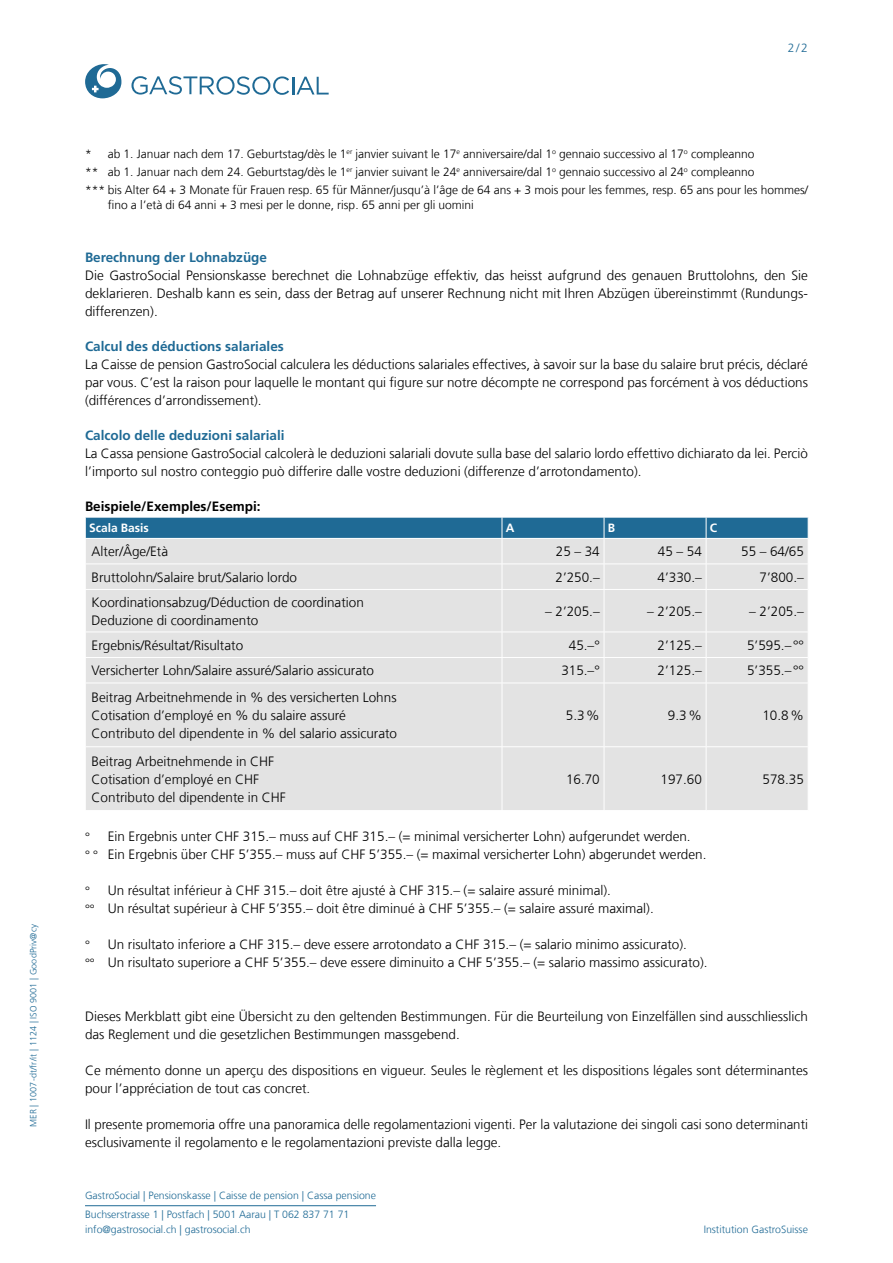
<style>
.page{position:relative;width:893px;height:1263px;background:#fff}
.page>*{position:absolute;margin:0;border:0;box-sizing:border-box;transform-origin:0 0}
._02_Lauftext{font:300 13.5px/18px "Frutiger LT Com";color:#000}
._02_Inhalt_Tabelle_1_Inhalt{font:300 13.5px "Frutiger LT Com";color:#000}
._02_Inhalt_Tabelle_1_Inhalt_rechts{font:300 13.5px "Frutiger LT Com";color:#000}
._01_Untertitel_bold_blau{font:700 13.5px "Frutiger LT Com";color:#1f6a95}
._01_Untertitel_bold_schwarz{font:700 13.5px "Frutiger LT Com";color:#000}
._02_Lauftext-2{font:300 12px/15px "Frutiger LT Com";color:#000}
._02_Inhalt_Tabelle_1_Head{font:700 12px "Frutiger LT Com";color:#fff}
.t1{font:300 12px "Frutiger LT Com";color:#1f6a95}
.t2{font:300 10.5px/19.2px "Frutiger LT Com";color:#1f6a95}
.t3{font:300 9px "Frutiger LT Com";letter-spacing:.01em;color:#1f6a95}
.s1{font-size:12px}
</style>
<div class="page">
<svg style="left:131px;top:76px;width:198px;height:19px"></svg>
<svg style="left:85px;top:64px;width:36px;height:34px"></svg>
<hr style="left:85px;top:1205px;width:291px;height:1px;background:#1f6a95">
<div style="left:86px;top:590px;width:722px;height:220px;background:#e3e3e3"></div>
<svg style="left:85px;top:517px;width:724px;height:72px;background:#adc2ce"></svg>
<hr style="left:502px;top:590px;width:1px;height:42px;background:#fff">
<hr style="left:604px;top:590px;width:1px;height:42px;background:#fff">
<hr style="left:706px;top:590px;width:1px;height:42px;background:#fff">
<hr style="left:85px;top:632px;width:417px;height:1px;background:#fff">
<hr style="left:502px;top:632px;width:102px;height:1px;background:#fff">
<hr style="left:604px;top:632px;width:102px;height:1px;background:#fff">
<hr style="left:706px;top:632px;width:102px;height:1px;background:#fff">
<hr style="left:85px;top:657px;width:417px;height:1px;background:#fff">
<hr style="left:502px;top:657px;width:102px;height:1px;background:#fff">
<svg style="left:502px;top:633px;width:1px;height:50px"></svg>
<hr style="left:604px;top:657px;width:102px;height:1px;background:#fff">
<svg style="left:604px;top:633px;width:1px;height:50px"></svg>
<hr style="left:706px;top:657px;width:102px;height:1px;background:#fff">
<svg style="left:706px;top:633px;width:1px;height:50px"></svg>
<hr style="left:85px;top:683px;width:417px;height:1px;background:#fff">
<hr style="left:502px;top:683px;width:102px;height:1px;background:#fff">
<hr style="left:502px;top:683px;width:1px;height:63px;background:#fff">
<hr style="left:604px;top:683px;width:102px;height:1px;background:#fff">
<hr style="left:604px;top:683px;width:1px;height:63px;background:#fff">
<hr style="left:706px;top:683px;width:102px;height:1px;background:#fff">
<hr style="left:706px;top:683px;width:1px;height:63px;background:#fff">
<hr style="left:85px;top:746px;width:417px;height:1px;background:#fff">
<hr style="left:502px;top:746px;width:102px;height:1px;background:#fff">
<hr style="left:502px;top:747px;width:1px;height:63px;background:#fff">
<hr style="left:604px;top:746px;width:102px;height:1px;background:#fff">
<hr style="left:604px;top:747px;width:1px;height:63px;background:#fff">
<hr style="left:706px;top:746px;width:102px;height:1px;background:#fff">
<hr style="left:706px;top:747px;width:1px;height:63px;background:#fff">
<p class="t3" style="left:28px;top:1127px;width:204px;rotate:-90deg">MER | 1007-dt/fr/it | 1124 | ISO 9001 | GoodPriv@cy</p>
<p class="t1" style="left:788px;top:40px;width:22px">2/2</p>
<p class="_02_Lauftext-2" style="left:85px;top:146px;width:671px">* ab 1. Januar nach dem 17. Geburtstag/dès le 1<sup>er</sup> janvier suivant le 17<sup>e</sup> anniversaire/dal 1<sup>o</sup> gennaio successivo al 17<sup>o</sup> compleanno</p>
<p class="_02_Lauftext-2" style="left:85px;top:164px;width:671px">** ab 1. Januar nach dem 24. Geburtstag/dès le 1<sup>er</sup> janvier suivant le 24<sup>e</sup> anniversaire/dal 1<sup>o</sup> gennaio successivo al 24<sup>o</sup> compleanno</p>
<p class="_02_Lauftext-2" style="left:108px;top:182px;width:702px;text-indent:-23px">*** bis Alter 64 + 3 Monate für Frauen resp. 65 für Männer/jusqu’à l’âge de 64 ans + 3 mois pour les femmes, resp. 65 ans pour les hommes/ fino a l’età di 64 anni + 3 mesi per le donne, risp. 65 anni per gli uomini</p>
<p class="_01_Untertitel_bold_blau" style="left:85px;top:249px;width:184px">Berechnung der Lohnabzüge</p>
<p class="_02_Lauftext" style="left:85px;top:266px;width:724px;text-align:justify">Die GastroSocial Pensionskasse berechnet die Lohnabzüge effektiv, das heisst aufgrund des genauen Bruttolohns, den Sie deklarieren. Deshalb kann es sein, dass der Betrag auf unserer Rechnung nicht mit Ihren Abzügen übereinstimmt (Rundungs&shy;differenzen).</p>
<p class="_01_Untertitel_bold_blau" style="left:85px;top:338px;width:200px">Calcul des déductions salariales</p>
<p class="_02_Lauftext" style="left:85px;top:355px;width:724px;text-align:justify">La Caisse de pension GastroSocial calculera les déductions salariales effectives, à savoir sur la base du salaire brut précis, déclaré par vous. C’est la raison pour laquelle le montant qui figure sur notre décompte ne correspond pas forcément à vos déductions (différences d’arrondissement).</p>
<p class="_01_Untertitel_bold_blau" style="left:85px;top:427px;width:201px">Calcolo delle deduzioni salariali</p>
<p class="_02_Lauftext" style="left:85px;top:444px;width:724px">La Cassa pensione GastroSocial calcolerà le deduzioni salariali dovute sulla base del salario lordo effettivo dichiarato da lei. Perciò l’importo sul nostro conteggio può differire dalle vostre deduzioni (differenze d’arrotondamento).</p>
<p class="_01_Untertitel_bold_schwarz" style="left:85px;top:498px;width:177px">Beispiele/Exemples/Esempi:</p>
<p class="_02_Inhalt_Tabelle_1_Head" style="left:89px;top:521px;width:61px">Scala Basis</p>
<p class="_02_Inhalt_Tabelle_1_Head" style="left:506px;top:521px;width:10px">A</p>
<p class="_02_Inhalt_Tabelle_1_Head" style="left:608px;top:521px;width:9px">B</p>
<p class="_02_Inhalt_Tabelle_1_Head" style="left:710px;top:521px;width:9px">C</p>
<p class="_02_Inhalt_Tabelle_1_Inhalt" style="left:92px;top:543px;width:78px">Alter/Âge/Età</p>
<p class="_02_Inhalt_Tabelle_1_Inhalt_rechts" style="left:556px;top:543px;width:45px">25 – 34</p>
<p class="_02_Inhalt_Tabelle_1_Inhalt_rechts" style="left:658px;top:543px;width:45px">45 – 54</p>
<p class="_02_Inhalt_Tabelle_1_Inhalt_rechts" style="left:741px;top:543px;width:64px">55 – 64/65</p>
<p class="_02_Inhalt_Tabelle_1_Inhalt" style="left:92px;top:569px;width:207px">Bruttolohn/Salaire brut/Salario lordo</p>
<p class="_02_Inhalt_Tabelle_1_Inhalt_rechts" style="left:555px;top:569px;width:46px">2’250.–</p>
<p class="_02_Inhalt_Tabelle_1_Inhalt_rechts" style="left:658px;top:569px;width:46px">4’330.–</p>
<p class="_02_Inhalt_Tabelle_1_Inhalt_rechts" style="left:760px;top:569px;width:46px">7’800.–</p>
<p class="_02_Inhalt_Tabelle_1_Inhalt" style="left:92px;top:594px;width:274px">Koordinationsabzug/Déduction de coordination</p>
<p class="_02_Inhalt_Tabelle_1_Inhalt" style="left:92px;top:612px;width:168px">Deduzione di coordinamento</p>
<p class="_02_Inhalt_Tabelle_1_Inhalt_rechts" style="left:545px;top:603px;width:56px">– 2’205.–</p>
<p class="_02_Inhalt_Tabelle_1_Inhalt_rechts" style="left:647px;top:603px;width:56px">– 2’205.–</p>
<p class="_02_Inhalt_Tabelle_1_Inhalt_rechts" style="left:749px;top:603px;width:56px">– 2’205.–</p>
<p class="_02_Inhalt_Tabelle_1_Inhalt" style="left:92px;top:637px;width:153px">Ergebnis/Résultat/Risultato</p>
<p class="_02_Inhalt_Tabelle_1_Inhalt_rechts" style="left:569px;top:637px;width:32px">45.–°</p>
<p class="_02_Inhalt_Tabelle_1_Inhalt_rechts" style="left:658px;top:637px;width:46px">2’125.–</p>
<p class="_02_Inhalt_Tabelle_1_Inhalt_rechts" style="left:747px;top:637px;width:58px">5’595.– °°</p>
<p class="_02_Inhalt_Tabelle_1_Inhalt" style="left:92px;top:662px;width:284px">Versicherter Lohn/Salaire assuré/Salario assicurato</p>
<p class="_02_Inhalt_Tabelle_1_Inhalt_rechts" style="left:561px;top:662px;width:40px">315.–°</p>
<p class="_02_Inhalt_Tabelle_1_Inhalt_rechts" style="left:658px;top:662px;width:46px">2’125.–</p>
<p class="_02_Inhalt_Tabelle_1_Inhalt_rechts" style="left:747px;top:662px;width:58px">5’355.– °°</p>
<p class="_02_Inhalt_Tabelle_1_Inhalt" style="left:92px;top:689px;width:306px">Beitrag Arbeitnehmende in % des versicherten Lohns</p>
<p class="_02_Inhalt_Tabelle_1_Inhalt" style="left:92px;top:707px;width:256px">Cotisation d’employé en % du salaire assuré</p>
<p class="_02_Inhalt_Tabelle_1_Inhalt" style="left:92px;top:725px;width:307px">Contributo del dipendente in % del salario assicurato</p>
<p class="_02_Inhalt_Tabelle_1_Inhalt_rechts" style="left:566px;top:707px;width:35px">5.3%</p>
<p class="_02_Inhalt_Tabelle_1_Inhalt_rechts" style="left:668px;top:707px;width:35px">9.3%</p>
<p class="_02_Inhalt_Tabelle_1_Inhalt_rechts" style="left:762px;top:707px;width:43px">10.8%</p>
<p class="_02_Inhalt_Tabelle_1_Inhalt" style="left:92px;top:753px;width:184px">Beitrag Arbeitnehmende in CHF</p>
<p class="_02_Inhalt_Tabelle_1_Inhalt" style="left:92px;top:771px;width:169px">Cotisation d’employé en CHF</p>
<p class="_02_Inhalt_Tabelle_1_Inhalt" style="left:92px;top:789px;width:196px">Contributo del dipendente in CHF</p>
<p class="_02_Inhalt_Tabelle_1_Inhalt_rechts" style="left:566px;top:771px;width:35px">16.70</p>
<p class="_02_Inhalt_Tabelle_1_Inhalt_rechts" style="left:661px;top:771px;width:43px">197.60</p>
<p class="_02_Inhalt_Tabelle_1_Inhalt_rechts" style="left:763px;top:771px;width:43px">578.35</p>
<p class="_02_Lauftext-2" style="left:85px;top:829px;width:6px">°</p>
<p class="_02_Lauftext" style="left:108px;top:827px;width:584px">Ein Ergebnis unter CHF 315.– muss auf CHF 315.– (= minimal versicherter Lohn) aufgerundet werden.</p>
<p class="_02_Lauftext" style="left:85px;top:845px;width:623px"><span class="s1">° °</span> Ein Ergebnis über CHF 5’355.– muss auf CHF 5’355.– (= maximal versicherter Lohn) abgerundet werden.</p>
<p class="_02_Lauftext-2" style="left:85px;top:883px;width:6px">°</p>
<p class="_02_Lauftext" style="left:108px;top:881px;width:505px">Un résultat inférieur à CHF 315.– doit être ajusté à CHF 315.– (= salaire assuré minimal).</p>
<p class="_02_Lauftext" style="left:85px;top:899px;width:570px"><span class="s1">°°</span> Un résultat supérieur à CHF 5’355.– doit être diminué à CHF 5’355.– (= salaire assuré maximal).</p>
<p class="_02_Lauftext-2" style="left:85px;top:937px;width:6px">°</p>
<p class="_02_Lauftext" style="left:108px;top:935px;width:581px">Un risultato inferiore a CHF 315.– deve essere arrotondato a CHF 315.– (= salario minimo assicurato).</p>
<p class="_02_Lauftext" style="left:85px;top:953px;width:624px"><span class="s1">°°</span> Un risultato superiore a CHF 5’355.– deve essere diminuito a CHF 5’355.– (= salario massimo assicurato).</p>
<p class="_02_Lauftext" style="left:85px;top:1007px;width:724px">Dieses Merkblatt gibt eine Übersicht zu den geltenden Bestimmungen. Für die Beurteilung von Einzelfällen sind ausschliesslich das Reglement und die gesetzlichen Bestimmungen massgebend.</p>
<p class="_02_Lauftext" style="left:85px;top:1061px;width:724px">Ce mémento donne un aperçu des dispositions en vigueur. Seules le règlement et les dispositions légales sont déterminantes pour l’appréciation de tout cas concret.</p>
<p class="_02_Lauftext" style="left:85px;top:1115px;width:724px">Il presente promemoria offre una panoramica delle regolamentazioni vigenti. Per la valutazione dei singoli casi sono determinanti esclusivamente il regolamento e le regolamentazioni previste dalla legge.</p>
<p class="t2" style="left:85px;top:1185px;width:292px">GastroSocial | Pensionskasse | Caisse de pension | Cassa pensione<br>Buchserstrasse 1 | Postfach | 5001 Aarau | T 062 837 71 71</p>
<p class="t2" style="left:85px;top:1220px;width:167px">info@gastrosocial.ch | gastrosocial.ch</p>
<p class="t2" style="left:704px;top:1220px;width:106px">Institution GastroSuisse</p>
</div>
